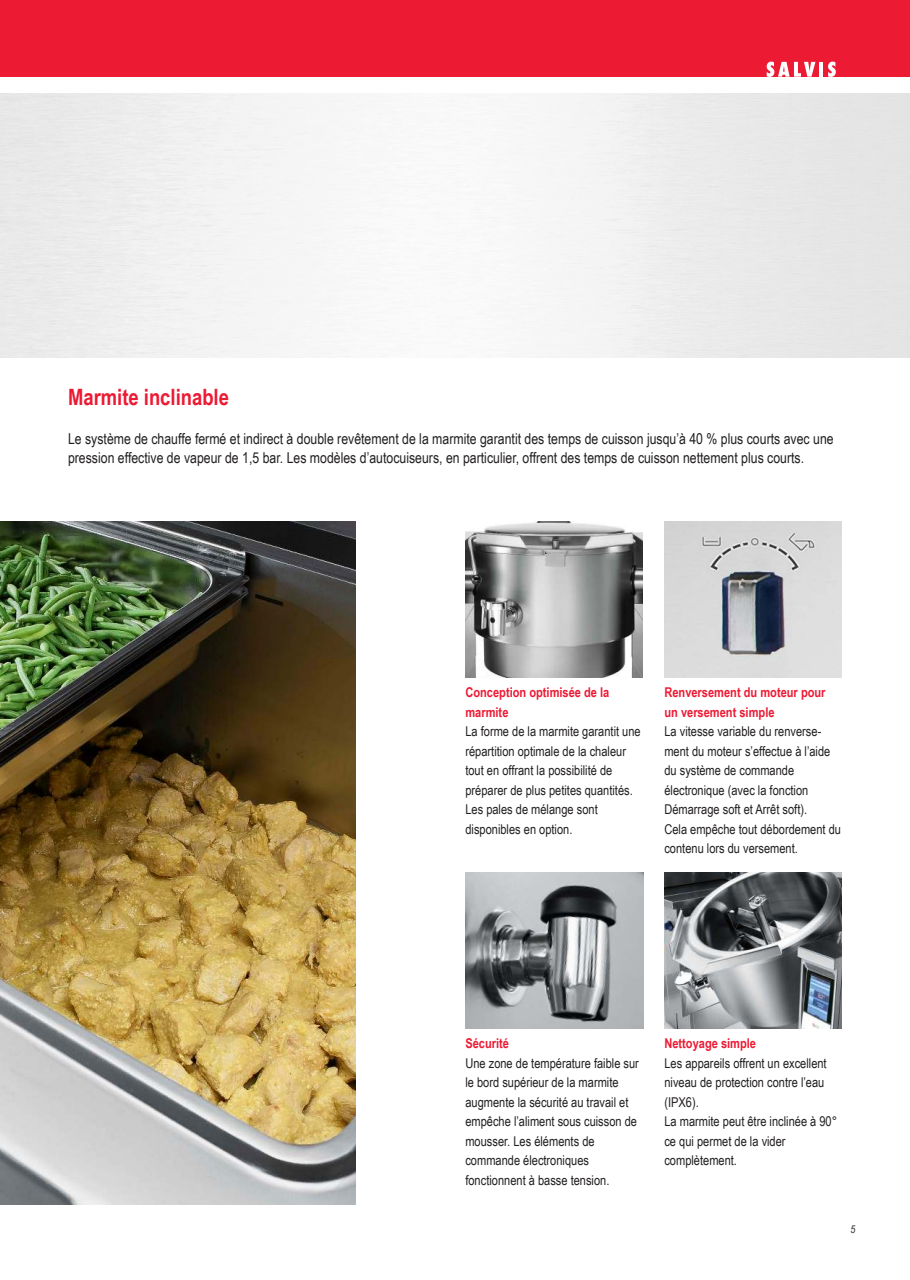
<style>
.page{position:relative;width:910px;height:1280px;background:#fff}
.page>*{position:absolute;margin:0;border:0;box-sizing:border-box;transform-origin:0 0}
.t1{font:700 22.5px "Arial Narrow";color:#ed1a34}
.t2{font:15px/19.5px "Arial Narrow";color:#221f1f}
.t3{font:13.5px/19.5px "Arial Narrow";color:#221f1f}
.t4{font:700 13.5px/19.5px "Arial Narrow";color:#ed1a34}
.t5{font:italic 10.5px "Arial Narrow";color:#221f1f}
</style>
<div class="page">
<img style="left:0;top:522px;width:356px;height:682px">
<img style="left:465px;top:522px;width:178px;height:156px">
<img style="left:664px;top:522px;width:178px;height:156px">
<img style="left:466px;top:873px;width:177px;height:156px">
<img style="left:664px;top:873px;width:178px;height:156px">
<div style="left:9px;top:0;width:901px;height:77px;background:#ed1a34"></div>
<div style="left:0;top:0;width:9px;height:77px;background:#ed1a34"></div>
<svg style="left:767px;top:62px;width:48px;height:15px"></svg>
<hr style="left:819px;top:62px;width:4px;height:15px;background:#fff">
<svg style="left:828px;top:62px;width:8px;height:15px"></svg>
<h1 class="t1" style="left:68px;top:388px;width:162px">Marmite inclinable</h1>
<p class="t2" style="left:68px;top:428px;width:767px">Le système de chauffe fermé et indirect à double revêtement de la marmite garantit des temps de cuisson jusqu’à 40 % plus courts avec une pression effective de vapeur de 1,5 bar. Les modèles d’autocuiseurs, en particulier, offrent des temps de cuisson nettement plus courts.</p>
<p class="t4" style="left:465px;top:684px;width:145px">Conception optimisée de la marmite</p>
<p class="t3" style="left:465px;top:723px;width:177px">La forme de la marmite garantit une répartition optimale de la chaleur tout en offrant la possibilité de préparer de plus petites quantités.<br>Les pales de mélange sont disponibles en option.</p>
<p class="t4" style="left:664px;top:684px;width:163px">Renversement du moteur pour un versement simple</p>
<p class="t3" style="left:664px;top:723px;width:178px">La vitesse variable du renverse‑ ment du moteur s’effectue à l’aide du système de commande électronique (avec la fonction<br>Démarrage soft et Arrêt soft).<br>Cela empêche tout débordement du contenu lors du versement.</p>
<p class="t4" style="left:465px;top:1035px;width:45px">Sécurité</p>
<p class="t3" style="left:465px;top:1053px;width:175px">Une zone de température faible sur le bord supérieur de la marmite augmente la sécurité au travail et empêche l’aliment sous cuisson de mousser. Les éléments de commande électroniques fonctionnent à basse tension.</p>
<p class="t4" style="left:664px;top:1035px;width:93px">Nettoyage simple</p>
<p class="t3" style="left:664px;top:1053px;width:174px">Les appareils offrent un excellent niveau de protection contre l’eau (IPX6).<br>La marmite peut être inclinée à 90° ce qui permet de la vider complètement.</p>
<p class="t5" style="left:850px;top:1223px;width:6px">5</p>
</div>
